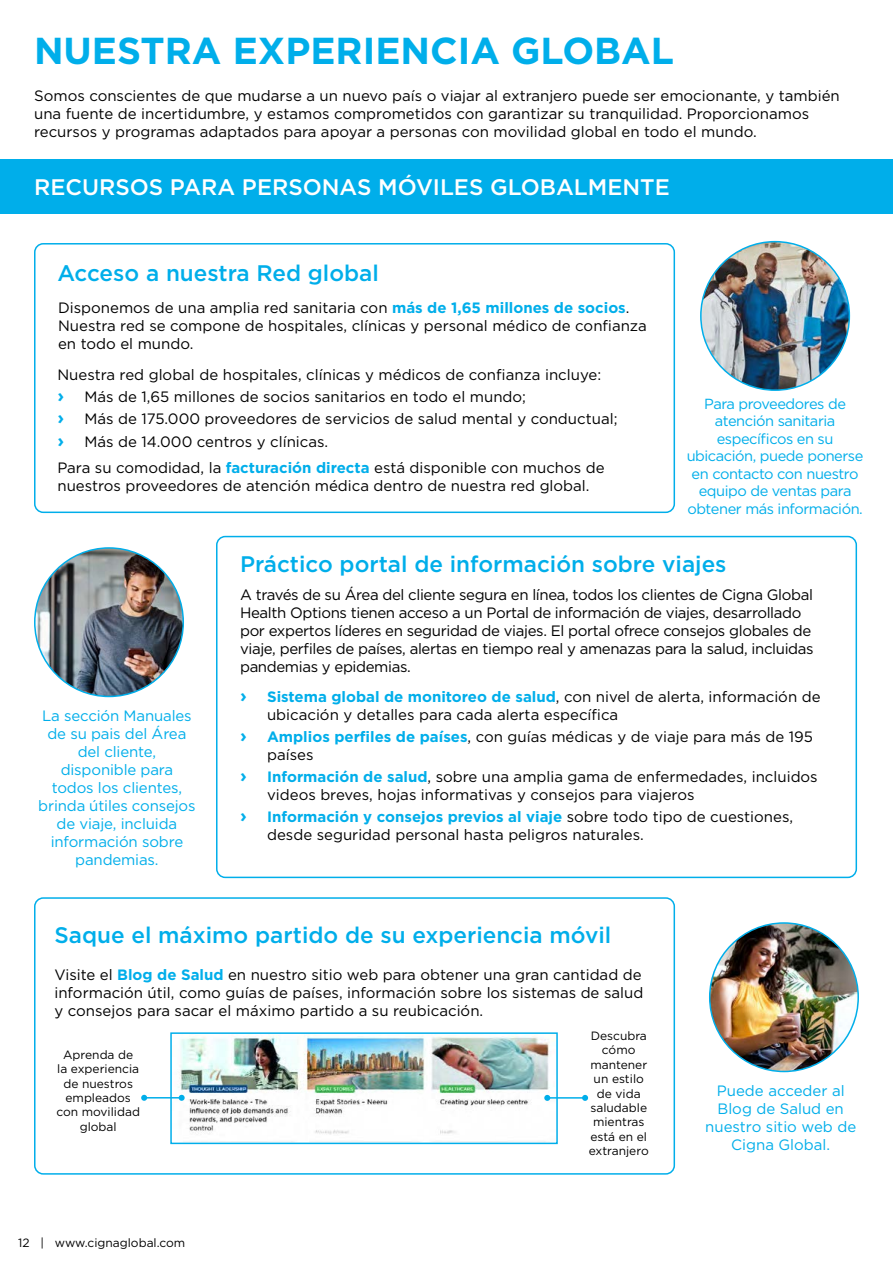
<style>
.page{position:relative;width:893px;height:1263px;background:#fff}
.page>*{position:absolute;margin:0;border:0;box-sizing:border-box;transform-origin:0 0}
.t1{font:700 37.5px "Gotham";color:#00aeea}
.t2{font:500 22.5px "Gotham";color:#00aeea}
.t3{font:500 22.5px "Gotham";color:#fff}
.t4{font:15px/18px "Gotham";color:#000}
.t5{font:15px/18px "Gotham";letter-spacing:-.025em;color:#000}
.t6{font:15px/18px "Gotham";letter-spacing:-.01em;color:#00aeea;text-align:center}
.t7{font:14.7px/17.5px "Gotham";letter-spacing:-.03em;color:#00aeea;text-align:center}
.t8{font:12px/14.4px "Gotham";color:#000;text-align:center}
.s1{font-weight:700;color:#00aeea}
.s2{font-weight:700;font-size:18px;color:#00aeea}
</style>
<div class="page">
<div style="left:34px;top:897px;width:641px;height:278px;border:2px solid #00aeea;border-radius:9px"></div>
<div style="left:34px;top:243px;width:641px;height:270px;border:2px solid #00aeea;border-radius:9px"></div>
<div style="left:0;top:159px;width:893px;height:55px;background:#00aeea"></div>
<img style="left:701px;top:242px;width:148px;height:148px;border-radius:74px">
<img style="left:710px;top:923px;width:148px;height:148px;border-radius:74px">
<img style="left:173px;top:1035px;width:377px;height:100px">
<div style="left:170px;top:1032px;width:388px;height:112px;border:2px solid #00aeea"></div>
<hr style="left:144px;top:1097px;width:38px;height:1px;background:#00aeea">
<svg style="left:141px;top:1095px;width:6px;height:6px"></svg>
<svg style="left:179px;top:1095px;width:6px;height:6px"></svg>
<hr style="left:547px;top:1097px;width:38px;height:2px;background:#00aeea">
<svg style="left:544px;top:1095px;width:6px;height:6px"></svg>
<svg style="left:582px;top:1095px;width:6px;height:6px"></svg>
<div style="left:216px;top:536px;width:641px;height:342px;border:2px solid #00aeea;border-radius:9px"></div>
<img style="left:35px;top:548px;width:148px;height:148px;border-radius:74px">
<h1 class="t1" style="left:34px;top:26px;width:642px">NUESTRA EXPERIENCIA GLOBAL</h1>
<p class="t4" style="left:34px;top:86px;width:807px">Somos conscientes de que mudarse a un nuevo país o viajar al extranjero puede ser emocionante, y también una fuente de incertidumbre, y estamos comprometidos con garantizar su tranquilidad. Proporcionamos recursos y programas adaptados para apoyar a personas con movilidad global en todo el mundo.</p>
<h2 class="t3" style="left:34px;top:172px;width:637px">RECURSOS PARA PERSONAS MÓVILES GLOBALMENTE</h2>
<h2 class="t2" style="left:57px;top:258px;width:323px">Acceso a nuestra Red global</h2>
<p class="t4" style="left:58px;top:298px;width:590px">Disponemos de una amplia red sanitaria con <span class="s1">más de 1,65 millones de socios</span>.<br>Nuestra red se compone de hospitales, clínicas y personal médico de confianza en todo el mundo.</p>
<p class="t4" style="left:57px;top:363px;width:562px;line-height:22.2px">Nuestra red global de hospitales, clínicas y médicos de confianza incluye:<br><span class="s2">›</span> Más de 1,65 millones de socios sanitarios en todo el mundo;<br><span class="s2">›</span> Más de 175.000 proveedores de servicios de salud mental y conductual; <span class="s2">›</span> Más de 14.000 centros y clínicas.</p>
<p class="t4" style="left:57px;top:459px;width:549px">Para su comodidad, la <span class="s1">facturación directa</span> está disponible con muchos de nuestros proveedores de atención médica dentro de nuestra red global.</p>
<p class="t7" style="left:687px;top:394px;width:178px">Para proveedores de atención sanitaria específicos en su ubicación, puede ponerse en contacto con nuestro equipo de ventas para obtener más información.</p>
<p class="t6" style="left:38px;top:706px;width:159px">La sección Manuales de su pais del Área del cliente, disponible para todos los clientes, brinda útiles consejos de viaje, incluida información sobre pandemias.</p>
<h2 class="t2" style="left:240px;top:549px;width:488px">Práctico portal de información sobre viajes</h2>
<p class="t5" style="left:240px;top:585px;width:575px">A través de su Área del cliente segura en línea, todos los clientes de Cigna Global Health Options tienen acceso a un Portal de información de viajes, desarrollado por expertos líderes en seguridad de viajes. El portal ofrece consejos globales de viaje, perfiles de países, alertas en tiempo real y amenazas para la salud, incluidas pandemias y epidemias.</p>
<p class="t4" style="left:267px;top:687px;width:555px;text-indent:-27px"><span class="s2">›</span> <span class="s1">Sistema global de monitoreo de salud</span>, con nivel de alerta, información de ubicación y detalles para cada alerta específica</p>
<p class="t4" style="left:267px;top:727px;width:547px;text-indent:-27px"><span class="s2">›</span> <span class="s1">Amplios perfiles de países</span>, con guías médicas y de viaje para más de 195 países</p>
<p class="t4" style="left:267px;top:768px;width:552px;text-indent:-27px"><span class="s2">›</span> <span class="s1">Información de salud</span>, sobre una amplia gama de enfermedades, incluidos videos breves, hojas informativas y consejos para viajeros</p>
<p class="t4" style="left:267px;top:808px;width:528px;text-indent:-27px"><span class="s2">›</span> <span class="s1">Información y consejos previos al viaje</span> sobre todo tipo de cuestiones, desde seguridad personal hasta peligros naturales.</p>
<h2 class="t2" style="left:54px;top:920px;width:558px">Saque el máximo partido de su experiencia móvil</h2>
<p class="t4" style="left:54px;top:965px;width:590px;text-align:justify">Visite el <span class="s1">Blog de Salud</span> en nuestro sitio web para obtener una gran cantidad de información útil, como guías de países, información sobre los sistemas de salud y consejos para sacar el máximo partido a su reubicación.</p>
<p class="t8" style="left:56px;top:1047px;width:85px">Aprenda de<br>la experiencia de nuestros empleados con movilidad global</p>
<p class="t8" style="left:18px;top:1235px;width:169px">12 | www.cignaglobal.com</p>
<p class="t8" style="left:589px;top:1028px;width:61px">Descubra cómo mantener un estilo de vida saludable mientras está en el extranjero</p>
<p class="t6" style="left:705px;top:1081px;width:153px">Puede acceder al<br>Blog de Salud en nuestro sitio web de<br>Cigna Global.</p>
</div>
